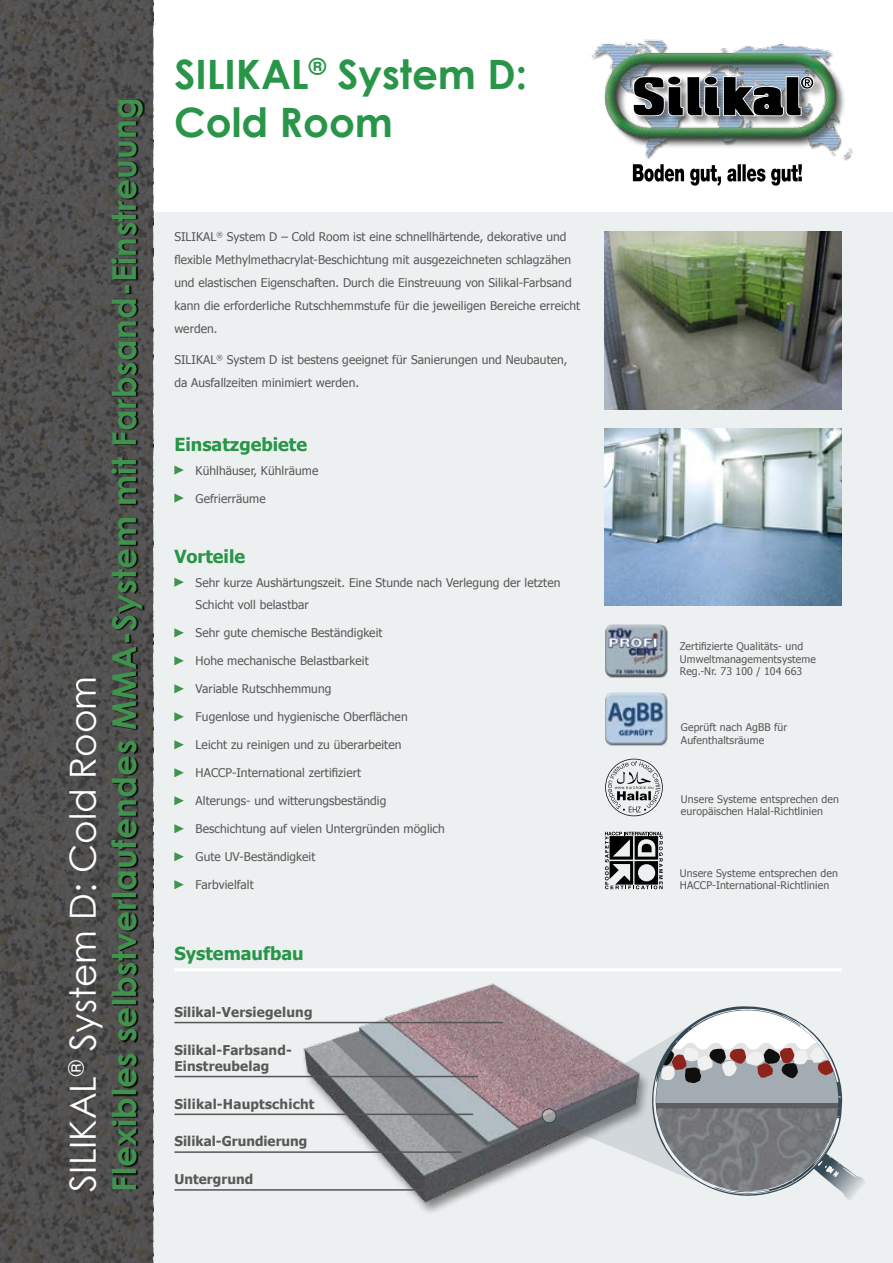
<style>
.page{position:relative;width:893px;height:1263px;background:#fff}
.page>*{position:absolute;margin:0;border:0;box-sizing:border-box;transform-origin:0 0}
.t1{font:700 40.5px/48.6px "Century Gothic";color:#289548}
.t2{font:36px "Century Gothic";color:#fff}
.t3{font:700 33px "Century Gothic";letter-spacing:.01em;color:#41924e}
.t4{font:700 18px "Tahoma";color:#289548}
.t5{font:700 13.5px/16px "Tahoma";letter-spacing:.01em;color:#585857}
.t6{font:12px/23px "Tahoma";letter-spacing:.005em;color:#585857}
.t7{font:10.5px/12.6px "Tahoma";letter-spacing:.01em;color:#585857}
</style>
<div class="page">
<div style="left:153px;top:213px;width:740px;height:1050px;background:#edf0f1"></div>
<img style="left:605px;top:232px;width:236px;height:177px">
<img style="left:605px;top:428px;width:236px;height:177px">
<img style="left:605px;top:624px;width:63px;height:54px">
<img style="left:605px;top:692px;width:63px;height:54px">
<svg style="left:605px;top:832px;width:58px;height:57px"></svg>
<svg style="left:605px;top:759px;width:58px;height:57px"></svg>
<svg style="left:0;top:0;width:153px;height:1263px;background:#4e4d4d"></svg>
<svg style="left:113px;top:99px;width:32px;height:1090px;background:#323131"></svg>
<svg style="left:174px;top:465px;width:10px;height:10px"></svg>
<svg style="left:174px;top:493px;width:10px;height:10px"></svg>
<svg style="left:174px;top:578px;width:10px;height:9px"></svg>
<svg style="left:174px;top:628px;width:10px;height:9px"></svg>
<svg style="left:174px;top:656px;width:10px;height:9px"></svg>
<svg style="left:174px;top:684px;width:10px;height:9px"></svg>
<svg style="left:174px;top:712px;width:10px;height:9px"></svg>
<svg style="left:174px;top:740px;width:10px;height:9px"></svg>
<svg style="left:174px;top:768px;width:10px;height:9px"></svg>
<svg style="left:174px;top:796px;width:10px;height:9px"></svg>
<svg style="left:174px;top:824px;width:10px;height:9px"></svg>
<svg style="left:174px;top:852px;width:10px;height:9px"></svg>
<svg style="left:174px;top:880px;width:10px;height:9px"></svg>
<hr style="left:174px;top:968px;width:668px;height:3px;background:#fff">
<img style="left:590px;top:39px;width:263px;height:126px">
<svg style="left:631px;top:75px;width:184px;height:42px;background:#575a5d"></svg>
<svg style="left:633px;top:164px;width:169px;height:22px"></svg>
<img style="left:290px;top:983px;width:256px;height:229px">
<svg style="left:542px;top:1109px;width:14px;height:14px"></svg>
<div style="left:542px;top:1108px;width:15px;height:15px;border:1px solid #374954;border-radius:50%"></div>
<svg style="left:546px;top:1006px;width:319px;height:194px"></svg>
<hr style="left:174px;top:1151px;width:287px;height:2px;background:#555">
<hr style="left:174px;top:1076px;width:304px;height:1px;background:#555">
<hr style="left:174px;top:1022px;width:329px;height:1px;background:#555">
<hr style="left:174px;top:1113px;width:299px;height:2px;background:#555">
<hr style="left:174px;top:1189px;width:255px;height:2px;background:#555">
<h2 class="t2" style="left:61px;top:1191px;width:517px;rotate:-90deg">SILIKAL<sup>®</sup> System D: Cold Room</h2>
<h3 class="t3" style="left:103px;top:1191px;width:1096px;rotate:-90deg">Flexibles selbstverlaufendes MMA-System mit Farbsand-Einstreuung</h3>
<h1 class="t1" style="left:174px;top:49px;width:354px">SILIKAL<sup>®</sup> System D:<br>Cold Room</h1>
<p class="t6" style="left:174px;top:225px;width:407px">SILIKAL<sup>®</sup> System D – Cold Room ist eine schnellhärtende, dekorative und flexible Methylmethacrylat-Beschichtung mit ausgezeichneten schlagzähen und elastischen Eigenschaften. Durch die Einstreuung von Silikal-Farbsand kann die erforderliche Rutschhemmstufe für die jeweiligen Bereiche erreicht werden.</p>
<p class="t6" style="left:174px;top:348px;width:395px">SILIKAL<sup>®</sup> System D ist bestens geeignet für Sanierungen und Neubauten, da Ausfallzeiten minimiert werden.</p>
<h3 class="t4" style="left:174px;top:432px;width:134px">Einsatzgebiete</h3>
<p class="t6" style="left:196px;top:458px;width:124px">Kühlhäuser, Kühlräume</p>
<p class="t6" style="left:196px;top:486px;width:72px">Gefrierräume</p>
<h3 class="t4" style="left:174px;top:544px;width:72px">Vorteile</h3>
<p class="t6" style="left:196px;top:570px;width:366px">Sehr kurze Aushärtungszeit. Eine Stunde nach Verlegung der letzten<br>Schicht voll belastbar</p>
<p class="t6" style="left:196px;top:621px;width:188px">Sehr gute chemische Beständigkeit</p>
<p class="t6" style="left:196px;top:649px;width:175px">Hohe mechanische Belastbarkeit</p>
<p class="t6" style="left:196px;top:677px;width:137px">Variable Rutschhemmung</p>
<p class="t6" style="left:196px;top:705px;width:214px">Fugenlose und hygienische Oberflächen</p>
<p class="t6" style="left:196px;top:733px;width:207px">Leicht zu reinigen und zu überarbeiten</p>
<p class="t6" style="left:196px;top:761px;width:167px">HACCP-International zertifiziert</p>
<p class="t6" style="left:196px;top:789px;width:192px">Alterungs- und witterungsbeständig</p>
<p class="t6" style="left:196px;top:817px;width:251px">Beschichtung auf vielen Untergründen möglich</p>
<p class="t6" style="left:196px;top:845px;width:121px">Gute UV-Beständigkeit</p>
<p class="t6" style="left:196px;top:873px;width:60px">Farbvielfalt</p>
<h3 class="t4" style="left:174px;top:941px;width:131px">Systemaufbau</h3>
<p class="t5" style="left:174px;top:1003px;width:140px">Silikal-Versiegelung</p>
<p class="t5" style="left:174px;top:1041px;width:119px">Silikal-Farbsand-<br>Einstreubelag</p>
<p class="t5" style="left:174px;top:1095px;width:142px">Silikal-Hauptschicht</p>
<p class="t5" style="left:174px;top:1132px;width:134px">Silikal-Grundierung</p>
<p class="t5" style="left:174px;top:1170px;width:80px">Untergrund</p>
<p class="t7" style="left:680px;top:639px;width:137px">Zertifizierte Qualitäts- und<br>Umweltmanagementsysteme<br>Reg.-Nr. 73 100 / 104 663</p>
<p class="t7" style="left:681px;top:720px;width:108px">Geprüft nach AgBB für<br>Aufenthaltsräume</p>
<p class="t7" style="left:681px;top:792px;width:159px">Unsere Systeme entsprechen den europäischen Halal-Richtlinien</p>
<p class="t7" style="left:680px;top:866px;width:159px">Unsere Systeme entsprechen den<br>HACCP-International-Richtlinien</p>
</div>
